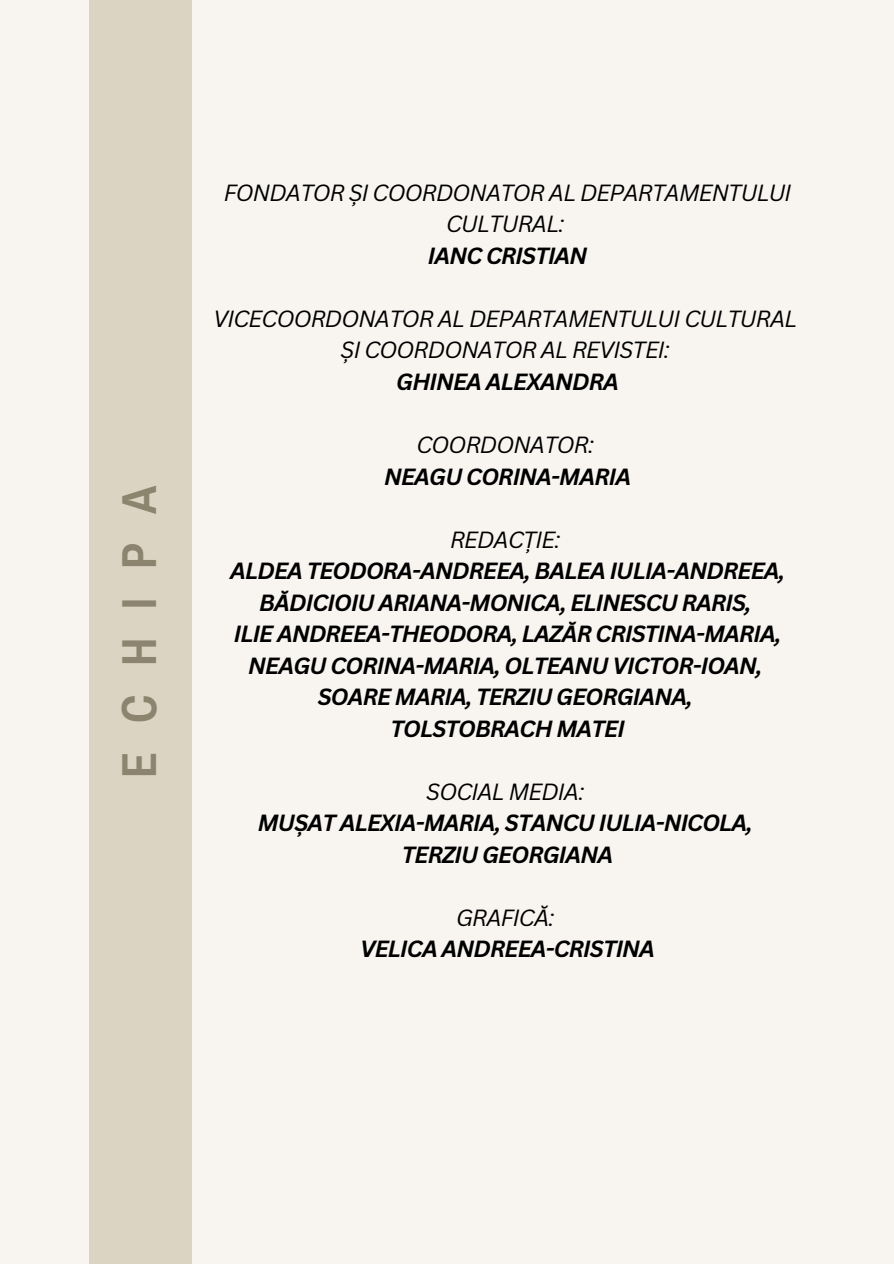
<style>
.page{position:relative;width:894px;height:1264px;background:#fff}
.page>*{position:absolute;margin:0;border:0;box-sizing:border-box;transform-origin:0 0}
.t1{font:700 48px "Archivo Narrow";letter-spacing:.6em;color:#8d846f}
.t2{font:italic 700 22.8px/31.5px "Canva Sans";letter-spacing:-.035em;color:#000;text-align:center}
.t3{font:italic 22.8px/31.5px "Canva Sans";letter-spacing:-.035em;color:#000;text-align:center}
</style>
<div class="page">
<div style="left:0;top:0;width:893px;height:1263px;background:#f8f5f1"></div>
<div style="left:89px;top:0;width:102px;height:1263px;background:#dbd4c2"></div>
<h1 class="t1" style="left:114px;top:778px;width:294px;rotate:-90deg">ECHIPA</h1>
<p class="t3" style="left:224px;top:176px;width:569px">FONDATOR ȘI COORDONATOR AL DEPARTAMENTULUI<br>CULTURAL:</p>
<p class="t2" style="left:428px;top:239px;width:161px">IANC CRISTIAN</p>
<p class="t3" style="left:213px;top:302px;width:585px">VICECOORDONATOR AL DEPARTAMENTULUI CULTURAL</p>
<p class="t3" style="left:340px;top:334px;width:331px">ȘI COORDONATOR AL REVISTEI:</p>
<p class="t2" style="left:396px;top:365px;width:224px">GHINEA ALEXANDRA</p>
<p class="t3" style="left:416px;top:428px;width:179px">COORDONATOR:</p>
<p class="t2" style="left:384px;top:460px;width:248px">NEAGU CORINA-MARIA</p>
<p class="t3" style="left:450px;top:523px;width:112px">REDACȚIE:</p>
<p class="t2" style="left:230px;top:554px;width:556px">ALDEA TEODORA-ANDREEA, BALEA IULIA-ANDREEA,<br>BĂDICIOIU ARIANA-MONICA, ELINESCU RARIS,</p>
<p class="t2" style="left:234px;top:617px;width:549px">ILIE ANDREEA-THEODORA, LAZĂR CRISTINA-MARIA,<br>NEAGU CORINA-MARIA, OLTEANU VICTOR-IOAN,</p>
<p class="t2" style="left:318px;top:680px;width:376px">SOARE MARIA, TERZIU GEORGIANA,</p>
<p class="t2" style="left:390px;top:712px;width:236px">TOLSTOBRACH MATEI</p>
<p class="t3" style="left:426px;top:775px;width:159px">SOCIAL MEDIA:</p>
<p class="t2" style="left:258px;top:806px;width:496px">MUȘATALEXIA-MARIA, STANCU IULIA-NICOLA,</p>
<p class="t2" style="left:402px;top:838px;width:213px">TERZIU GEORGIANA</p>
<p class="t3" style="left:456px;top:901px;width:100px">GRAFICĂ:</p>
<p class="t2" style="left:360px;top:932px;width:296px">VELICA ANDREEA-CRISTINA</p>
</div>
